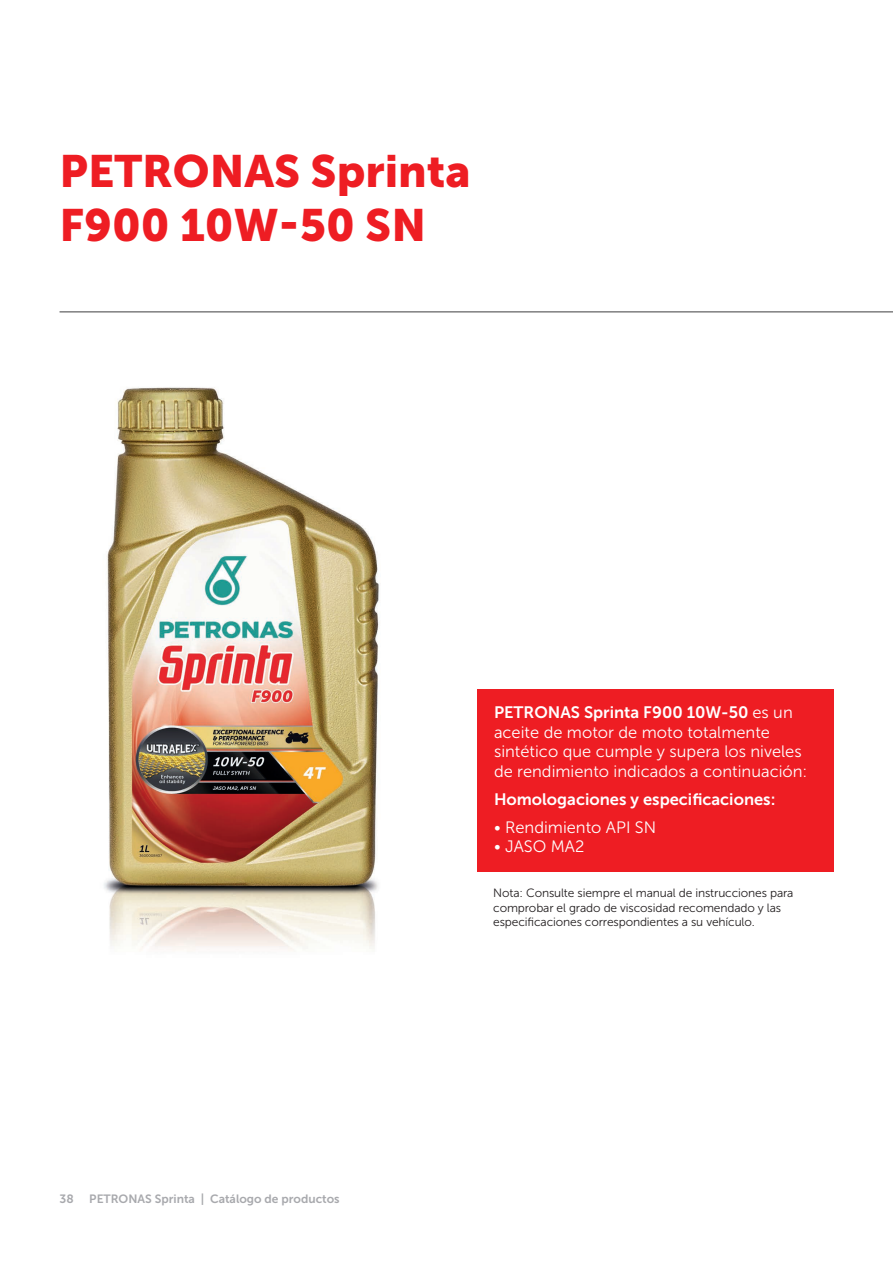
<style>
.page{position:relative;width:893px;height:1263px;background:#fff}
.page>*{position:absolute;margin:0;border:0;box-sizing:border-box;transform-origin:0 0}
.t1{font:45px/54px "Museo Sans 900";color:#ee1d23}
.t2{font:16.5px/19.5px "Museo Sans 300";color:#fff}
.t3{font:16.5px "Museo Sans 700";color:#fff}
.t4{font:12px/14.4px "Museo Sans 300";letter-spacing:-.01em;color:#231f20}
.t5{font:12px "Museo Sans 700";color:#a8a9ad}
.s1{font-family:"Museo Sans 300"}
</style>
<div class="page">
<hr style="left:60px;top:311px;width:833px;height:1px;background:#3e3e3f">
<div style="left:477px;top:689px;width:356px;height:183px;background:#ee1d23"></div>
<img style="left:104px;top:387px;width:275px;height:565px">
<h1 class="t1" style="left:60px;top:144px;width:413px">PETRONAS Sprinta<br>F900 10W-50 SN</h1>
<p class="t5" style="left:60px;top:1192px;width:16px">38</p>
<p class="t5" style="left:89px;top:1192px;width:252px">PETRONAS Sprinta | Catálogo de productos</p>
<h2 class="t3" style="left:494px;top:703px;width:300px">PETRONAS Sprinta F900 10W-50 <span class="s1">es un</span></h2>
<h2 class="t2" style="left:494px;top:722px;width:315px">aceite de motor de moto totalmente sintético que cumple y supera los niveles de rendimiento indicados a continuación:</h2>
<h2 class="t3" style="left:494px;top:790px;width:283px">Homologaciones y especificaciones:</h2>
<h2 class="t2" style="left:494px;top:817px;width:164px">• Rendimiento API SN</h2>
<h2 class="t2" style="left:494px;top:837px;width:92px">• JASO MA2</h2>
<p class="t4" style="left:493px;top:886px;width:302px">Nota: Consulte siempre el manual de instrucciones para comprobar el grado de viscosidad recomendado y las especificaciones correspondientes a su vehículo.</p>
</div>
